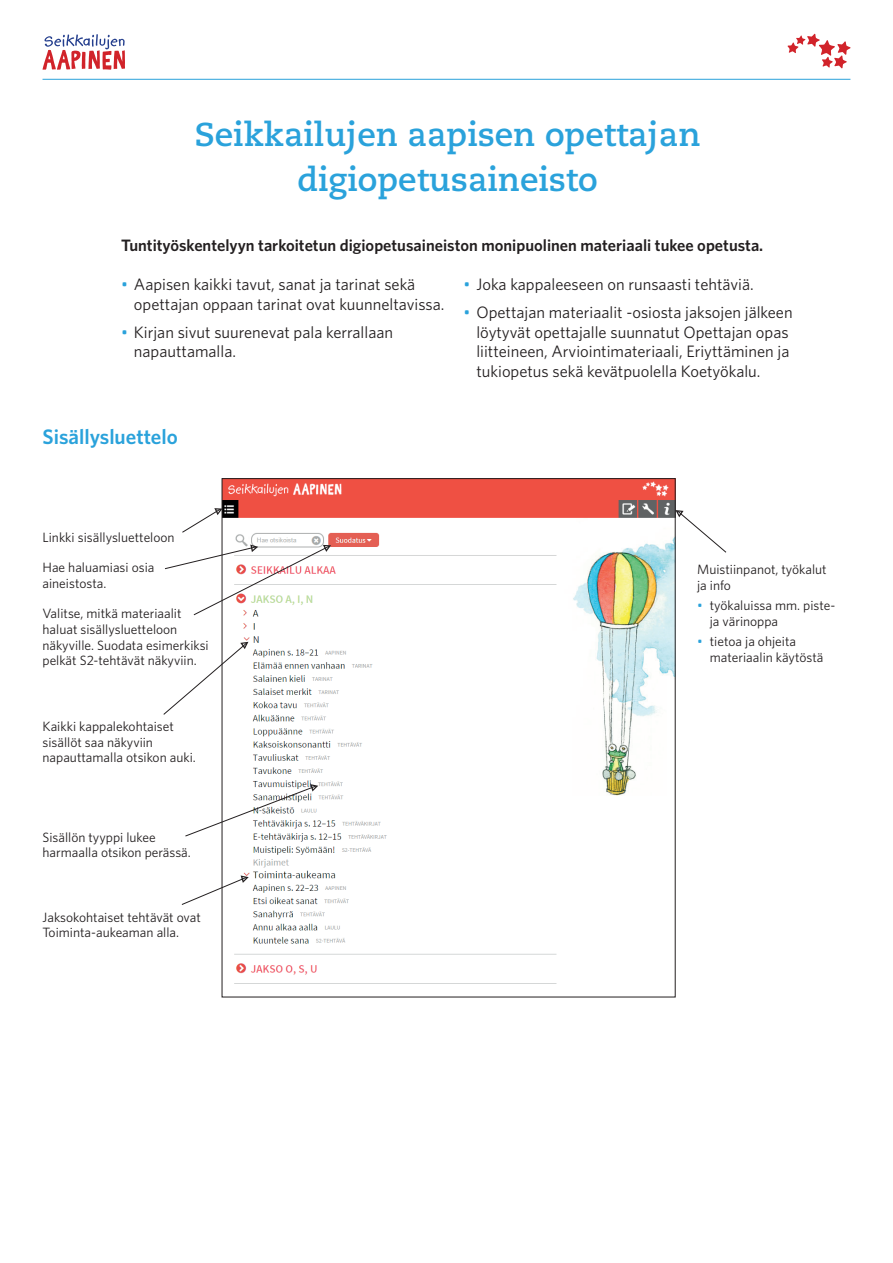
<style>
.page{position:relative;width:893px;height:1263px;background:#fff}
.page>*{position:absolute;margin:0;border:0;box-sizing:border-box;transform-origin:0 0}
.t1{font:700 33px/45px "Caecilia LT Std";color:#2aa2db;text-align:center}
.t2{font:600 21px "Whitney";color:#2aa2db}
.t3{font:16.5px/19.5px "Whitney";color:#231f20}
.t4{font:600 16.5px "Whitney";color:#231f20}
.t5{font:13.5px/15.8px "Whitney";color:#231f20}
.s1{color:#2aa2db}
</style>
<div class="page">
<img style="left:224px;top:480px;width:449px;height:504px">
<svg style="left:677px;top:510px;width:50px;height:43px"></svg>
<svg style="left:182px;top:508px;width:39px;height:25px"></svg>
<svg style="left:181px;top:876px;width:66px;height:29px"></svg>
<svg style="left:185px;top:785px;width:132px;height:52px"></svg>
<svg style="left:165px;top:545px;width:165px;height:71px"></svg>
<svg style="left:163px;top:642px;width:84px;height:73px"></svg>
<svg style="left:788px;top:34px;width:62px;height:34px"></svg>
<svg style="left:43px;top:34px;width:82px;height:36px"></svg>
<hr style="left:43px;top:79px;width:807px;height:1px;background:#2aa2db">
<h1 class="t1" style="left:195px;top:113px;width:507px">Seikkailujen aapisen opettajan digiopetusaineisto</h1>
<p class="t4" style="left:121px;top:234px;width:644px">Tuntityöskentelyyn tarkoitetun digiopetusaineiston monipuolinen materiaali tukee opetusta.</p>
<p class="t3" style="left:134px;top:274px;width:312px;text-indent:-13px"><span class="s1">•</span> Aapisen kaikki tavut, sanat ja tarinat sekä opettajan oppaan tarinat ovat kuunneltavissa.</p>
<p class="t3" style="left:134px;top:322px;width:261px;text-indent:-13px"><span class="s1">•</span> Kirjan sivut suurenevat pala kerrallaan napauttamalla.</p>
<p class="t3" style="left:464px;top:274px;width:292px"><span class="s1">•</span> Joka kappaleeseen on runsaasti tehtäviä.</p>
<p class="t3" style="left:476px;top:302px;width:318px;text-indent:-13px"><span class="s1">•</span> Opettajan materiaalit -osiosta jaksojen jälkeen löytyvät opettajalle suunnatut Opettajan opas liitteineen, Arviointimateriaali, Eriyttäminen ja tukiopetus sekä kevätpuolella Koetyökalu.</p>
<h2 class="t2" style="left:43px;top:423px;width:137px">Sisällysluettelo</h2>
<p class="t5" style="left:43px;top:529px;width:134px">Linkki sisällysluetteloon</p>
<p class="t5" style="left:43px;top:559px;width:113px">Hae haluamiasi osia aineistosta.</p>
<p class="t5" style="left:43px;top:605px;width:168px">Valitse, mitkä materiaalit haluat sisällysluetteloon näkyville. Suodata esimerkiksi pelkät S2-tehtävät näkyviin.</p>
<p class="t5" style="left:43px;top:718px;width:155px">Kaikki kappalekohtaiset sisällöt saa näkyviin napauttamalla otsikon auki.</p>
<p class="t5" style="left:43px;top:829px;width:150px">Sisällön tyyppi lukee harmaalla otsikon perässä.</p>
<p class="t5" style="left:43px;top:909px;width:160px">Jaksokohtaiset tehtävät ovat<br>Toiminta-aukeaman alla.</p>
<p class="t5" style="left:697px;top:561px;width:131px">Muistiinpanot, työkalut ja info</p>
<p class="t5" style="left:710px;top:597px;width:127px;text-indent:-13px"><span class="s1">•</span> työkaluissa mm. piste&shy;ja värinoppa</p>
<p class="t5" style="left:710px;top:633px;width:115px;text-indent:-13px"><span class="s1">•</span> tietoa ja ohjeita materiaalin käytöstä</p>
</div>
